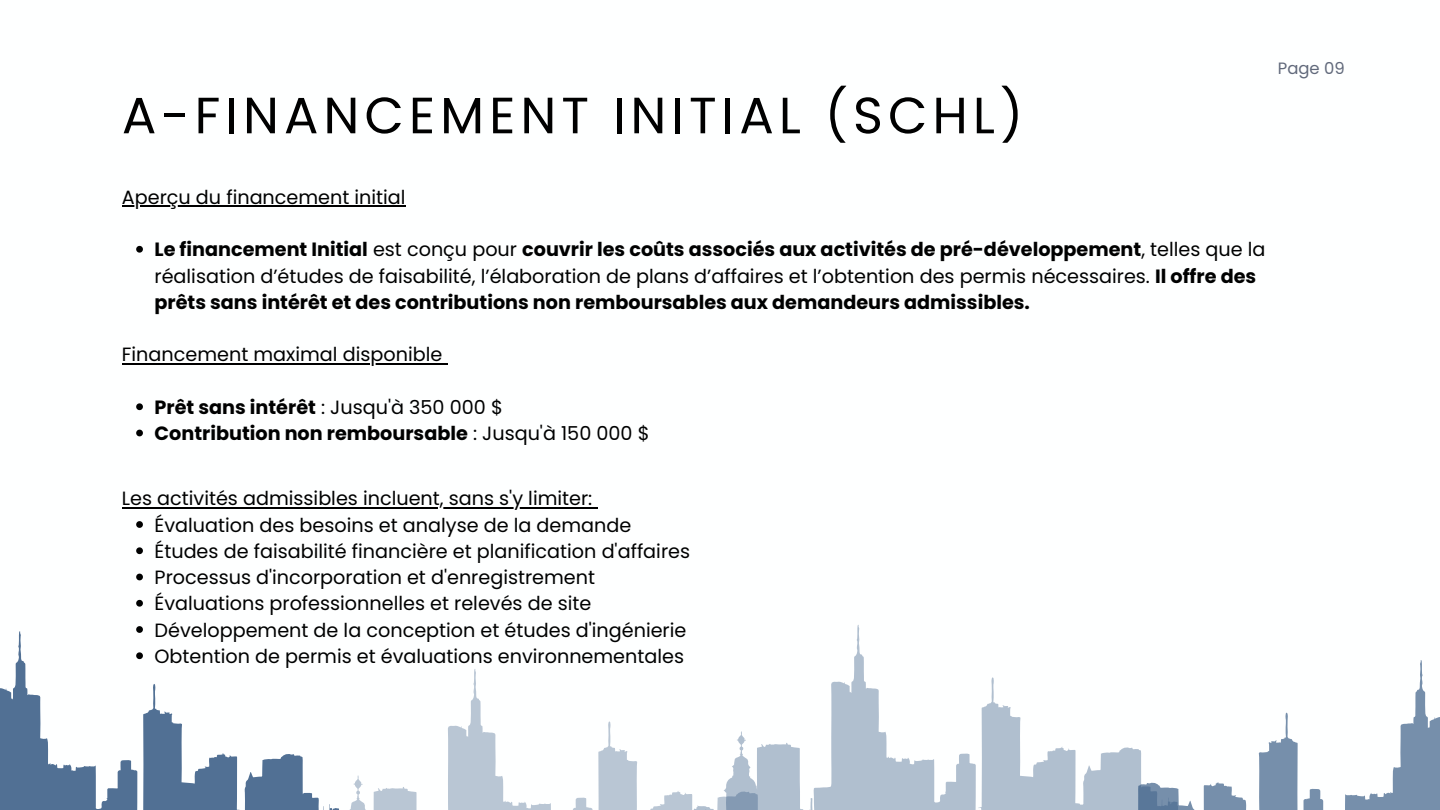
<style>
.page{position:relative;width:1440px;height:810px;background:#fff}
.page>*{position:absolute;margin:0;border:0;box-sizing:border-box;transform-origin:0 0}
.t1{font:51px "Poppins";letter-spacing:.1em;color:#000}
.t2{font:19.2px "Poppins";color:#000}
.t3{font:700 19.2px/26.2px "Poppins";color:#000}
.t4{font:16.4px "Poppins";color:#61697b}
.s1{font-weight:400}
</style>
<div class="page">
<svg style="left:349px;top:669px;width:335px;height:141px"></svg>
<svg style="left:616px;top:750px;width:10px;height:2px"></svg>
<svg style="left:684px;top:625px;width:417px;height:185px"></svg>
<svg style="left:1000px;top:706px;width:9px;height:2px"></svg>
<svg style="left:0;top:631px;width:339px;height:179px"></svg>
<svg style="left:161px;top:712px;width:10px;height:3px"></svg>
<svg style="left:1101px;top:660px;width:339px;height:150px"></svg>
<svg style="left:1271px;top:741px;width:10px;height:2px"></svg>
<hr style="left:122px;top:205px;width:284px;height:2px;background:#000">
<svg style="left:136px;top:246px;width:7px;height:7px"></svg>
<hr style="left:122px;top:363px;width:320px;height:1px;background:#000">
<svg style="left:136px;top:403px;width:7px;height:7px"></svg>
<svg style="left:136px;top:430px;width:7px;height:6px"></svg>
<hr style="left:122px;top:507px;width:470px;height:1px;background:#000">
<svg style="left:136px;top:521px;width:7px;height:7px"></svg>
<svg style="left:136px;top:547px;width:7px;height:7px"></svg>
<svg style="left:136px;top:574px;width:7px;height:6px"></svg>
<svg style="left:136px;top:600px;width:7px;height:7px"></svg>
<svg style="left:136px;top:626px;width:7px;height:7px"></svg>
<svg style="left:136px;top:652px;width:7px;height:7px"></svg>
<h1 class="t1" style="left:122px;top:80px;width:903px">A-FINANCEMENT INITIAL (SCHL)</h1>
<p class="t4" style="left:1278px;top:57px;width:68px">Page 09</p>
<p class="t2" style="left:122px;top:184px;width:285px">Aperçu du financement initial</p>
<h2 class="t3" style="left:155px;top:237px;width:1113px">Le financement Initial <span class="s1">est conçu pour</span> couvrir les coûts associés aux activités de pré-développement<span class="s1">, telles que la réalisation d’études de faisabilité, l’élaboration de plans d’affaires et l’obtention des permis nécessaires.</span> Il offre des prêts sans intérêt et des contributions non remboursables aux demandeurs admissibles.</h2>
<p class="t2" style="left:122px;top:341px;width:322px">Financement maximal disponible</p>
<h2 class="t3" style="left:155px;top:394px;width:350px">Prêt sans intérêt <span class="s1">: Jusqu'à 350 000 $</span></h2>
<p class="t3" style="left:155px;top:420px;width:497px">Contribution non remboursable <span class="s1">: Jusqu'à 150 000 $</span></p>
<p class="t2" style="left:122px;top:485px;width:472px">Les activités admissibles incluent, sans s'y limiter:</p>
<h2 class="t2" style="left:155px;top:511px;width:478px">Évaluation des besoins et analyse de la demande</h2>
<p class="t2" style="left:155px;top:538px;width:537px">Études de faisabilité financière et planification d'affaires</p>
<p class="t2" style="left:155px;top:564px;width:442px">Processus d'incorporation et d'enregistrement</p>
<p class="t2" style="left:155px;top:590px;width:438px">Évaluations professionnelles et relevés de site</p>
<p class="t2" style="left:155px;top:616px;width:533px">Développement de la conception et études d'ingénierie</p>
<p class="t2" style="left:155px;top:643px;width:531px">Obtention de permis et évaluations environnementales</p>
</div>
